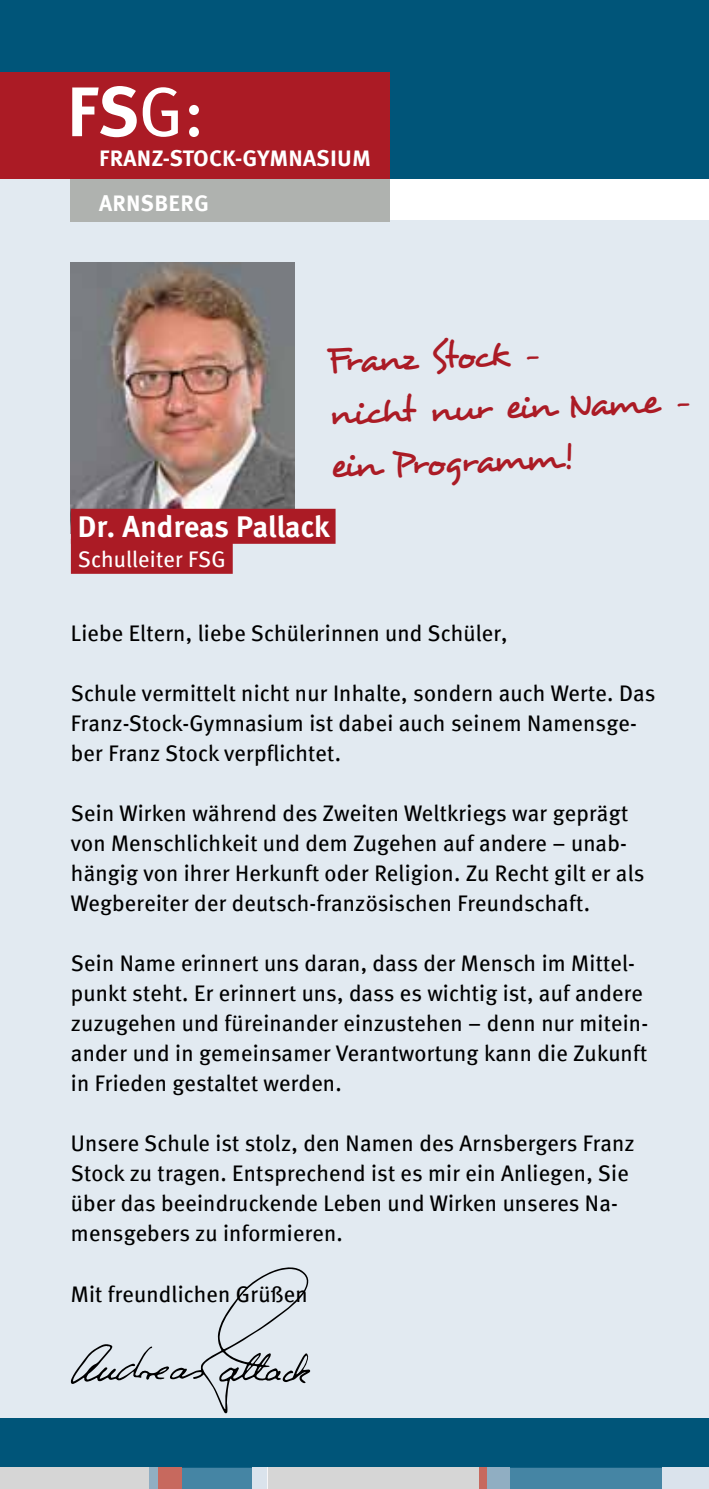
<style>
.page{position:relative;width:709px;height:1489px;background:#fff}
.page>*{position:absolute;margin:0;border:0;box-sizing:border-box;transform-origin:0 0}
.t1{font:700 70px "Meta";color:#fff}
.t2{font:37.5px/52.5px "Desyrel";color:#ab1b25}
.t3{font:700 30px "Meta";color:#fff}
.t4{font:22.5px/30px "Meta";letter-spacing:.01em;color:#000}
.t5{font:22.5px/44.2px "Meta Bold Caps";letter-spacing:.01em;color:#fff}
.t6{font:22.5px "Meta";letter-spacing:.01em;color:#fff}
.s1{font-weight:400}
</style>
<div class="page">
<div style="left:0;top:178px;width:709px;height:1310px;background:#e2eaf1"></div>
<div style="left:0;top:1417px;width:709px;height:71px;background:#005579"></div>
<div style="left:96px;top:177px;width:613px;height:43px;background:#fff"></div>
<div style="left:0;top:0;width:709px;height:178px;background:#005579"></div>
<div style="left:0;top:1467px;width:164px;height:21px;background:#d6d6d6"></div>
<svg style="left:182px;top:1467px;width:70px;height:21px"></svg>
<div style="left:149px;top:1467px;width:15px;height:21px;background:#90aec2"></div>
<div style="left:267px;top:1467px;width:242px;height:21px;background:#d6d6d6"></div>
<div style="left:509px;top:1467px;width:153px;height:21px;background:#4585a4"></div>
<div style="left:482px;top:1467px;width:27px;height:21px;background:#90aec2"></div>
<div style="left:479px;top:1467px;width:8px;height:21px;background:#c7695e"></div>
<div style="left:159px;top:1467px;width:23px;height:21px;background:#c7695e"></div>
<div style="left:252px;top:1467px;width:15px;height:21px;background:#dae3ec"></div>
<svg style="left:267px;top:1467px;width:1px;height:21px"></svg>
<div style="left:662px;top:1467px;width:47px;height:21px;background:#dae3ec"></div>
<img style="left:71px;top:262px;width:223px;height:247px">
<div style="left:71px;top:509px;width:264px;height:35px;background:#ab1b25"></div>
<div style="left:71px;top:539px;width:162px;height:35px;background:#ab1b25"></div>
<hr style="left:708px;top:220px;width:1px;height:42px;background:#ab1b25">
<hr style="left:708px;top:827px;width:1px;height:59px;background:#ab1b25">
<div style="left:0;top:73px;width:390px;height:106px;background:#ab1b25"></div>
<div style="left:71px;top:179px;width:319px;height:42px;background:#afb2af"></div>
<svg style="left:71px;top:1267px;width:239px;height:146px"></svg>
<h1 class="t1" style="left:67px;top:70px;width:139px">FS<span class="s1">G:</span></h1>
<p class="t5" style="left:99px;top:136px;width:273px">FRANZ-STOCK-GYMNASIUM<br>ARNSBERG</p>
<h2 class="t2" style="left:326px;top:334px;width:363px;rotate:-2deg">Franz Stock –<br>nicht nur ein Name – ein Programm!</h2>
<h3 class="t3" style="left:78px;top:508px;width:253px">Dr. Andreas Pallack</h3>
<p class="t6" style="left:78px;top:545px;width:149px">Schulleiter FSG</p>
<p class="t4" style="left:71px;top:618px;width:438px">Liebe Eltern, liebe Schülerinnen und Schüler,</p>
<p class="t4" style="left:71px;top:678px;width:586px">Schule vermittelt nicht nur Inhalte, sondern auch Werte. Das<br>Franz-Stock-Gymnasium ist dabei auch seinem Namensge&shy;ber Franz Stock verpflichtet.</p>
<p class="t4" style="left:71px;top:798px;width:575px">Sein Wirken während des Zweiten Weltkriegs war geprägt von Menschlichkeit und dem Zugehen auf andere – unab&shy;hängig von ihrer Herkunft oder Religion. Zu Recht gilt er als Wegbereiter der deutsch-französischen Freundschaft.</p>
<p class="t4" style="left:71px;top:948px;width:578px">Sein Name erinnert uns daran, dass der Mensch im Mittel&shy;punkt steht. Er erinnert uns, dass es wichtig ist, auf andere zuzugehen und füreinander einzustehen – denn nur mitein&shy;ander und in gemeinsamer Verantwortung kann die Zukunft in Frieden gestaltet werden.</p>
<p class="t4" style="left:71px;top:1128px;width:565px">Unsere Schule ist stolz, den Namen des Arnsbergers Franz Stock zu tragen. Entsprechend ist es mir ein Anliegen, Sie über das beeindruckende Leben und Wirken unseres Na&shy;mensgebers zu informieren.</p>
<p class="t4" style="left:71px;top:1278px;width:238px">Mit freundlichen Grüßen</p>
</div>
